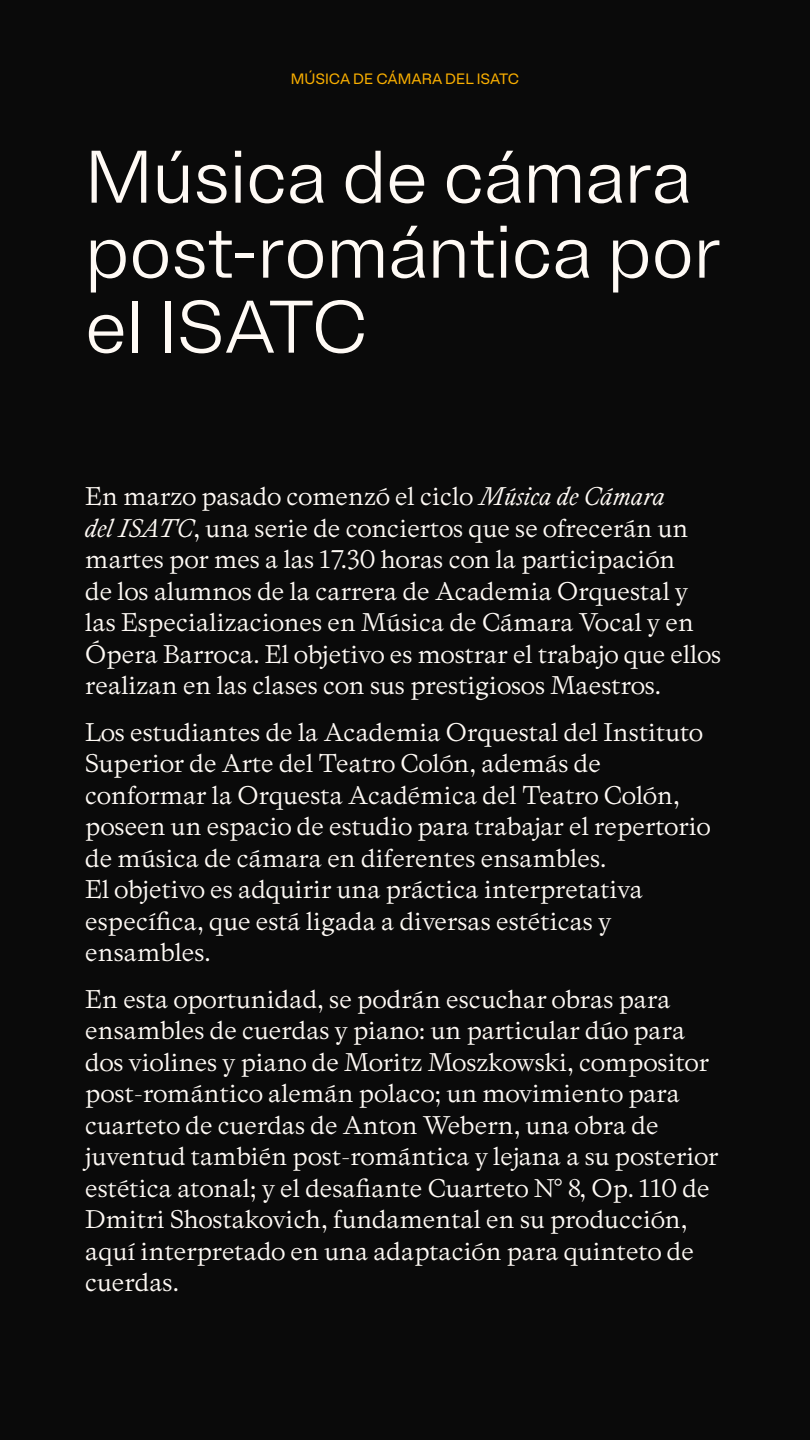
<style>
.page{position:relative;width:810px;height:1440px;background:#0a0a0a}
.page>*{position:absolute;margin:0;border:0;box-sizing:border-box;transform-origin:0 0}
.t1{font:300 74.25px/75px "Brut Grotesque";color:#fffaf5}
.t2{font:300 26.25px/31.5px "Colon Serif";color:#fffaf5}
.t3{font:15px "Brut Grotesque";color:#faaf00}
.s1{font-style:italic}
</style>
<div class="page">
<p class="t3" style="left:291px;top:70px;width:230px">MÚSICA DE CÁMARA DEL ISATC</p>
<h1 class="t1" style="left:85px;top:140px;width:638px">Música de cámara post-romántica por el ISATC</h1>
<p class="t2" style="left:85px;top:481px;width:638px">En marzo pasado comenzó el ciclo <span class="s1">Música de Cámara<br>del ISATC</span>, una serie de conciertos que se ofrecerán un martes por mes a las 17.30 horas con la participación<br>de los alumnos de la carrera de Academia Orquestal y las Especializaciones en Música de Cámara Vocal y en Ópera Barroca. El objetivo es mostrar el trabajo que ellos realizan en las clases con sus prestigiosos Maestros.</p>
<p class="t2" style="left:85px;top:716px;width:627px">Los estudiantes de la Academia Orquestal del Instituto Superior de Arte del Teatro Colón, además de conformar la Orquesta Académica del Teatro Colón, poseen un espacio de estudio para trabajar el repertorio de música de cámara en diferentes ensambles.<br>El objetivo es adquirir una práctica interpretativa específica, que está ligada a diversas estéticas y ensambles.</p>
<p class="t2" style="left:85px;top:983px;width:635px">En esta oportunidad, se podrán escuchar obras para ensambles de cuerdas y piano: un particular dúo para dos violines y piano de Moritz Moszkowski, compositor post-romántico alemán polaco; un movimiento para cuarteto de cuerdas de Anton Webern, una obra de juventud también post-romántica y lejana a su posterior estética atonal; y el desafiante Cuarteto N° 8, Op. 110 de Dmitri Shostakovich, fundamental en su producción, aquí interpretado en una adaptación para quinteto de cuerdas.</p>
</div>
